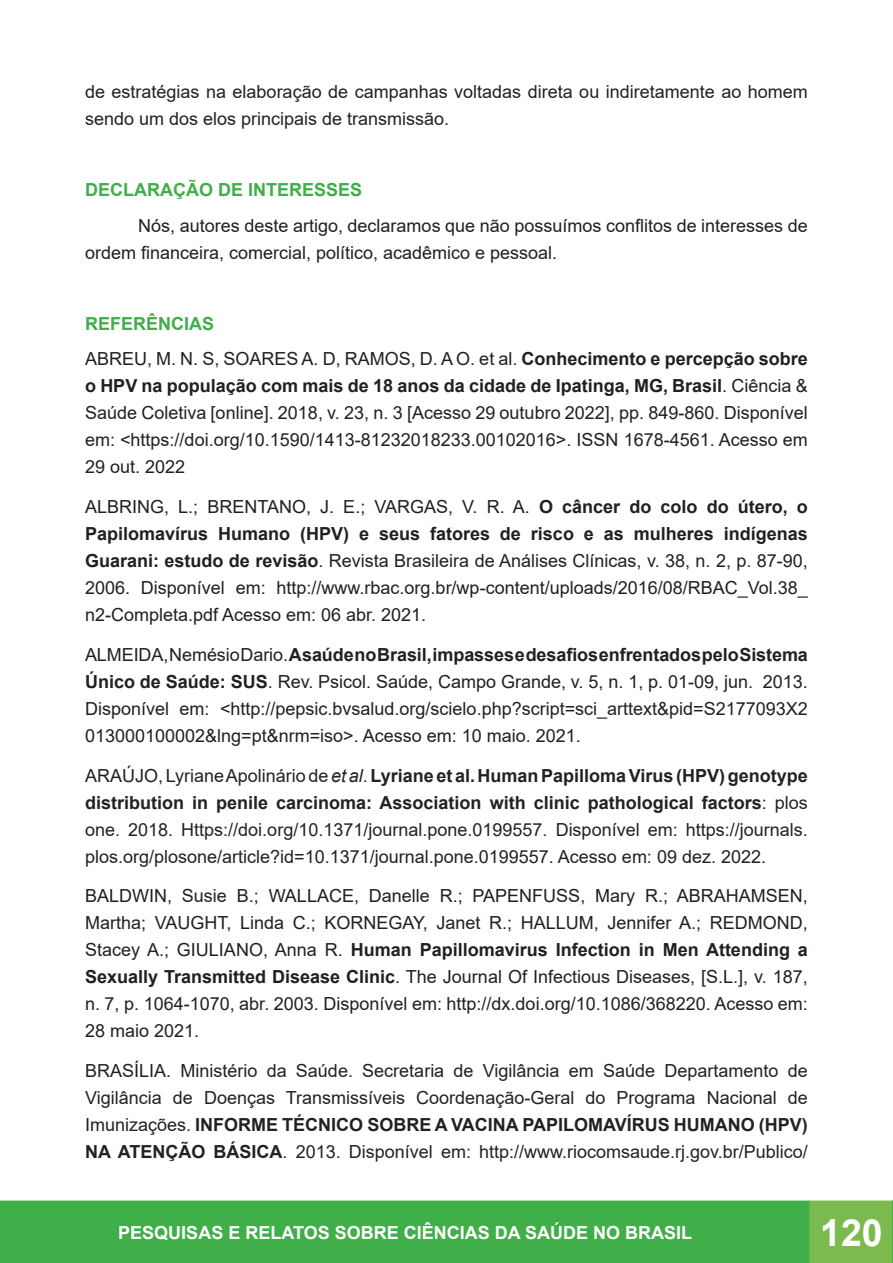
<style>
.page{position:relative;width:893px;height:1263px;background:#fff}
.page>*{position:absolute;margin:0;border:0;box-sizing:border-box;transform-origin:0 0}
.t1{font:700 37.5px "Arial";color:#fff}
.t2{font:18px/27px "Arial";color:#231f20;text-align:justify}
.t3{font:18px/27px "Arial";color:#222;text-align:justify}
.t4{font:700 18px "Arial";color:#fff}
.t5{font:700 18px "Arial";color:#40ae49}
.s1{font-weight:700}
.s2{font-style:italic}
</style>
<div class="page">
<div style="left:0;top:1201px;width:810px;height:62px;background:#40ae49"></div>
<div style="left:0;top:1200px;width:811px;height:63px;border:2px solid #40ae49"></div>
<div style="left:810px;top:1201px;width:83px;height:62px;background:#7aba4f"></div>
<div style="left:809px;top:1200px;width:84px;height:63px;border:2px solid #7aba4f"></div>
<svg style="left:892px;top:1200px;width:1px;height:63px"></svg>
<p class="t3" style="left:85px;top:78px;width:724px">de estratégias na elaboração de campanhas voltadas direta ou indiretamente ao homem sendo um dos elos principais de transmissão.</p>
<p class="t5" style="left:85px;top:177px;width:279px">DECLARAÇÃO DE INTERESSES</p>
<p class="t2" style="left:85px;top:212px;width:724px;text-indent:53px">Nós, autores deste artigo, declaramos que não possuímos conflitos de interesses de ordem financeira, comercial, político, acadêmico e pessoal.</p>
<p class="t5" style="left:85px;top:311px;width:131px">REFERÊNCIAS</p>
<p class="t2" style="left:85px;top:345px;width:724px">ABREU, M. N. S, SOARES A. D, RAMOS, D. A O. et al. <span class="s1">Conhecimento e percepção sobre o HPV na população com mais de 18 anos da cidade de Ipatinga, MG, Brasil</span>. Ciência &amp; Saúde Coletiva [online]. 2018, v. 23, n. 3 [Acesso 29 outubro 2022], pp. 849-860. Disponível em: &lt;https://doi.org/10.1590/1413-81232018233.00102016&gt;. ISSN 1678-4561. Acesso em 29 out. 2022</p>
<p class="t2" style="left:85px;top:493px;width:724px">ALBRING, L.; BRENTANO, J. E.; VARGAS, V. R. A. <span class="s1">O câncer do colo do útero, o Papilomavírus Humano (HPV) e seus fatores de risco e as mulheres indígenas Guarani: estudo de revisão</span>. Revista Brasileira de Análises Clínicas, v. 38, n. 2, p. 87-90, 2006. Disponível em: http://www.rbac.org.br/wp-content/uploads/2016/08/RBAC_Vol.38_ n2-Completa.pdf Acesso em: 06 abr. 2021.</p>
<p class="t2" style="left:85px;top:641px;width:724px">ALMEIDA, Nemésio Dario. <span class="s1">A saúde no Brasil, impasses e desafios enfrentados pelo Sistema Único de Saúde: SUS</span>. Rev. Psicol. Saúde, Campo Grande, v. 5, n. 1, p. 01-09, jun. 2013.<br>Disponível em: &lt;http://pepsic.bvsalud.org/scielo.php?script=sci_arttext&amp;pid=S2177093X2<br>013000100002&amp;lng=pt&amp;nrm=iso&gt;. Acesso em: 10 maio. 2021.</p>
<p class="t3" style="left:85px;top:762px;width:724px">ARAÚJO, Lyriane Apolinário de <span class="s2">et al</span>.<span class="s1">Lyriane et al. Human Papilloma Virus (HPV) genotype distribution in penile carcinoma: Association with clinic pathological factors</span>: plos one. 2018. Https://doi.org/10.1371/journal.pone.0199557. Disponível em: https://journals. plos.org/plosone/article?id=10.1371/journal.pone.0199557. Acesso em: 09 dez. 2022.</p>
<p class="t2" style="left:85px;top:882px;width:724px">BALDWIN, Susie B.; WALLACE, Danelle R.; PAPENFUSS, Mary R.; ABRAHAMSEN, Martha; VAUGHT, Linda C.; KORNEGAY, Janet R.; HALLUM, Jennifer A.; REDMOND, Stacey A.; GIULIANO, Anna R. <span class="s1">Human Papillomavirus Infection in Men Attending a Sexually Transmitted Disease Clinic</span>. The Journal Of Infectious Diseases, [S.L.], v. 187, n. 7, p. 1064-1070, abr. 2003. Disponível em: http://dx.doi.org/10.1086/368220. Acesso em:<br>28 maio 2021.</p>
<p class="t3" style="left:85px;top:1057px;width:724px">BRASÍLIA. Ministério da Saúde. Secretaria de Vigilância em Saúde Departamento de Vigilância de Doenças Transmissíveis Coordenação-Geral do Programa Nacional de Imunizações. <span class="s1">INFORME TÉCNICO SOBRE A VACINA PAPILOMAVÍRUS HUMANO (HPV)<br>NA ATENÇÃO BÁSICA</span>. 2013. Disponível em: http://www.riocomsaude.rj.gov.br/Publico/</p>
<p class="t4" style="left:118px;top:1220px;width:575px">PESQUISAS E RELATOS SOBRE CIÊNCIAS DA SAÚDE NO BRASIL</p>
<h1 class="t1" style="left:820px;top:1206px;width:64px">120</h1>
</div>
